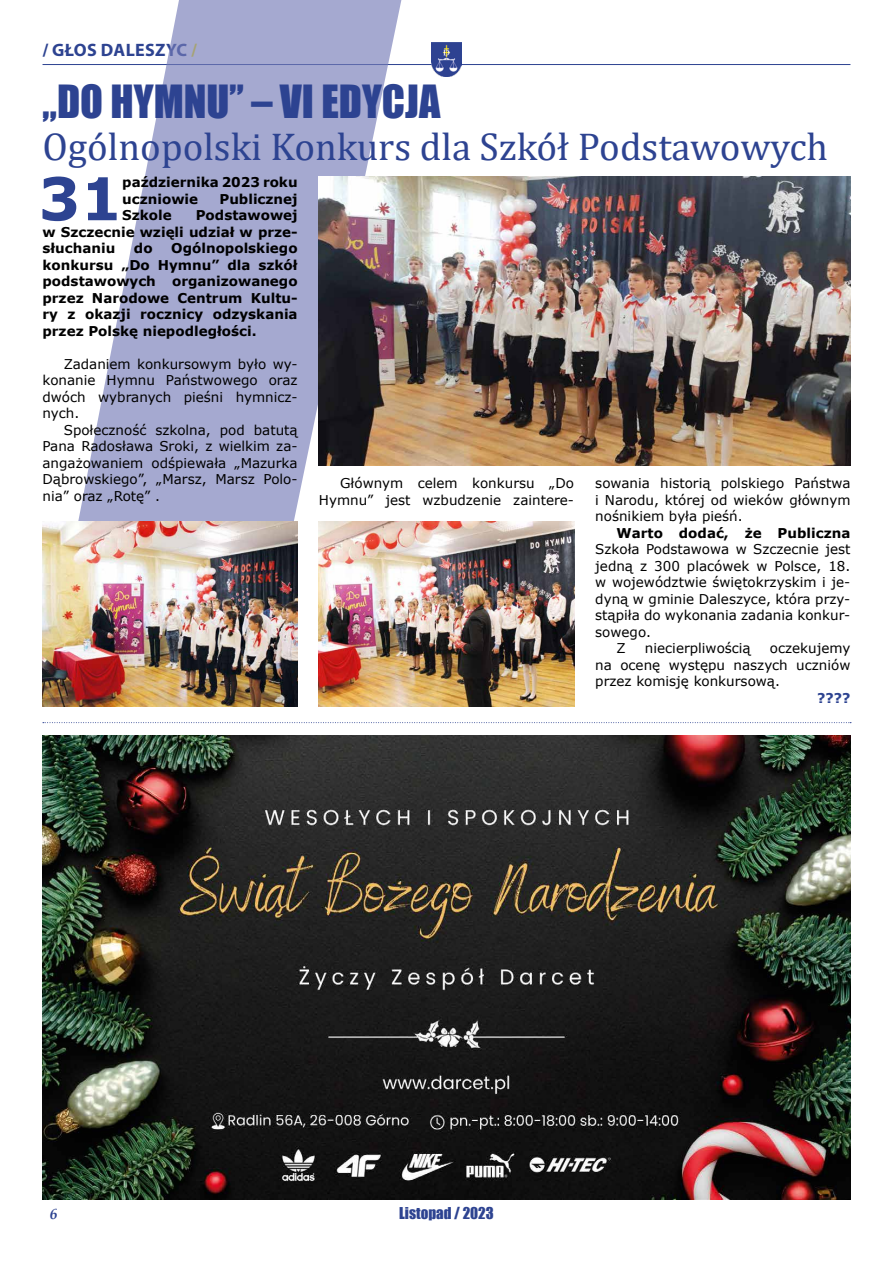
<style>
.page{position:relative;width:893px;height:1263px;background:#fff}
.page>*{position:absolute;margin:0;border:0;box-sizing:border-box;transform-origin:0 0}
.t1{font:700 58.95px "Verdana";color:#2d4391}
.t2{font:42px "Impact";color:#2d4391}
.t3{font:39px "Cambria";color:#2d4391}
.t4{font:700 18px "Myriad Pro";letter-spacing:.02em;color:#2d4391}
.t5{font:15px "Impact";color:#2d4391}
.t6{font:italic 700 15px "Palatino Linotype";color:#2d4391}
.t7{font:13.5px/16.5px "Verdana";color:#000;text-align:justify}
.t8{font:700 13.5px/16.5px "Verdana";color:#000;text-align:justify}
.t9{font:700 13.5px "Verdana";color:#2d4391}
.s1{color:#ffed00}
</style>
<div class="page">
<hr style="left:43px;top:64px;width:807px;height:1px;background:#2d4391">
<img style="left:432px;top:43px;width:29px;height:34px">
<svg style="left:78px;top:0;width:326px;height:706px;fill:#a5a9d0"></svg>
<svg style="left:43px;top:722px;width:808px;height:1px"></svg>
<img style="left:43px;top:521px;width:255px;height:185px">
<img style="left:319px;top:177px;width:531px;height:288px">
<img style="left:319px;top:521px;width:255px;height:185px">
<img style="left:43px;top:736px;width:807px;height:463px">
<h3 class="t4" style="left:43px;top:38px;width:156px">/ GŁOS DALESZYC <span class="s1">/</span></h3>
<h2 class="t2" style="left:43px;top:69px;width:399px">„DO HYMNU” – VI EDYCJA</h2>
<h3 class="t3" style="left:43px;top:124px;width:787px">Ogólnopolski Konkurs dla Szkół Podstawowych</h3>
<h1 class="t1" style="left:38px;top:157px;width:85px">31</h1>
<p class="t8" style="left:122px;top:174px;width:177px">października 2023 roku uczniowie</p>
<p class="t8" style="left:219px;top:190px;width:80px">Publicznej</p>
<p class="t8" style="left:43px;top:207px;width:257px;text-indent:153px">Podstawowej w Szczecnie wzięli udział w prze&shy;słuchaniu</p>
<p class="t8" style="left:122px;top:207px;width:51px">Szkole</p>
<p class="t8" style="left:43px;top:240px;width:257px;text-indent:129px">Ogólnopolskiego konkursu „Do Hymnu” dla szkół podstawowych organizowanego przez Narodowe Centrum Kultu&shy;ry z okazji rocznicy odzyskania przez Polskę niepodległości.</p>
<p class="t7" style="left:43px;top:355px;width:257px;text-indent:21px">Zadaniem konkursowym było wy&shy;konanie Hymnu Państwowego oraz dwóch wybranych pieśni hymnicz&shy;nych.</p>
<p class="t7" style="left:43px;top:421px;width:257px;text-indent:21px">Społeczność szkolna, pod batutą Pana Radosława Sroki, z wielkim za&shy;angażowaniem odśpiewała „Mazurka Dąbrowskiego”, „Marsz, Marsz Polo&shy;nia” oraz „Rotę” .</p>
<p class="t8" style="left:134px;top:240px;width:20px">do</p>
<p class="t7" style="left:319px;top:475px;width:257px;text-align:right">Głównym celem konkursu „Do<br>Hymnu” jest wzbudzenie zaintere-</p>
<p class="t7" style="left:595px;top:475px;width:257px">sowania historią polskiego Państwa i N arodu, której od wieków głównym nośnikiem była pieśń.</p>
<p class="t8" style="left:617px;top:524px;width:235px">Warto dodać, że Publiczna</p>
<p class="t7" style="left:595px;top:541px;width:257px">Szkoła Podstawowa w Szczecnie jest</p>
<p class="t7" style="left:595px;top:558px;width:257px">jedną z 300 placówek w Polsce, 18.</p>
<p class="t7" style="left:595px;top:574px;width:257px">w województwie świętokrzyskim i je-</p>
<p class="t7" style="left:595px;top:591px;width:257px">dyną w gminie Daleszyce, która przy-</p>
<p class="t7" style="left:595px;top:607px;width:257px">stąpiła do wykonania zadania konkur-</p>
<p class="t7" style="left:595px;top:624px;width:57px">sowego.</p>
<p class="t7" style="left:617px;top:640px;width:11px">Z</p>
<p class="t7" style="left:645px;top:640px;width:107px">niecierpliwością</p>
<p class="t7" style="left:595px;top:640px;width:257px;text-indent:175px">oczekujemy na ocenę występu naszych uczniów przez komisję konkursową.</p>
<p class="t9" style="left:817px;top:688px;width:35px">????</p>
<p class="t6" style="left:50px;top:1203px;width:9px">6</p>
<p class="t5" style="left:399px;top:1202px;width:96px">Listopad / 2023</p>
</div>
